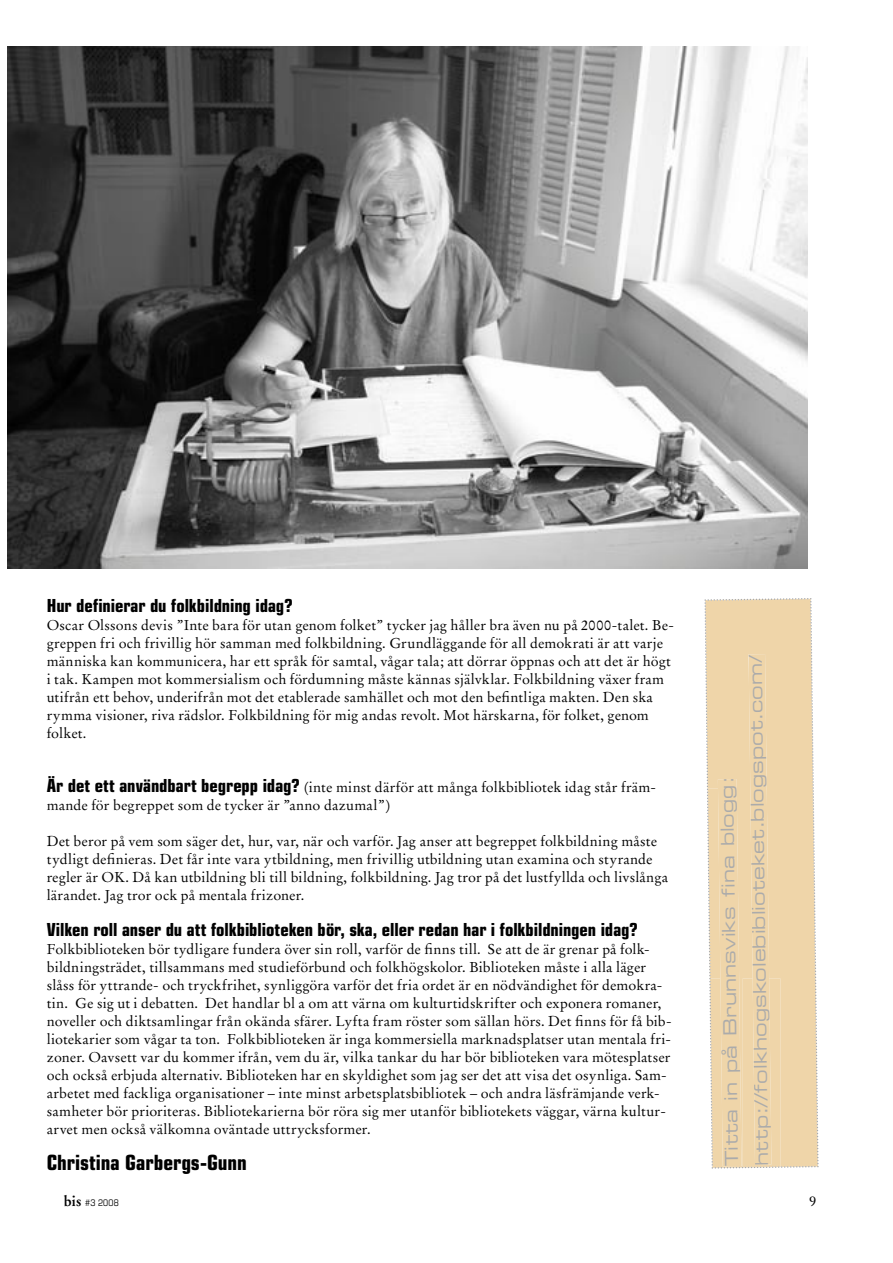
<style>
.page{position:relative;width:893px;height:1263px;background:#fff}
.page>*{position:absolute;margin:0;border:0;box-sizing:border-box;transform-origin:0 0}
.t1{font:700 condensed 21px "Eurostile";letter-spacing:-.005em;color:#000}
.t2{font:700 condensed 18px "Eurostile";letter-spacing:-.005em;color:#000}
.t3{font:18px/30.2px "Eurostile Extended Two";color:#ababab}
.t4{font:14.25px/18px "Stempel Garamond";letter-spacing:.01em;color:#000}
.t5{font:condensed 9px "Eurostile";color:#000}
.s1{font-family:"Eurostile";font-weight:700;font-stretch:condensed;font-size:18px}
.s2{font-family:"Stempel Garamond";font-weight:700;font-stretch:normal;font-size:14.25px}
</style>
<div class="page">
<img style="left:7px;top:47px;width:800px;height:521px">
<svg style="left:704px;top:598px;width:115px;height:570px;background:#efd8b0"></svg>
<p class="t2" style="left:47px;top:595px;width:247px">Hur definierar du folkbildning idag?</p>
<p class="t4" style="left:47px;top:616px;width:629px">Oscar Olssons devis ”Inte bara för utan genom folket” tycker jag håller bra även nu på 2000-talet. Be&shy;greppen fri och frivillig hör samman med folkbildning. Grundläggande för all demokrati är att varje människa kan kommunicera, har ett språk för samtal, vågar tala; att dörrar öppnas och att det är högt i tak. Kampen mot kommersialism och fördumning måste kännas självklar. Folkbildning växer fram utifrån ett behov, underifrån mot det etablerade samhället och mot den befintliga makten. Den ska rymma visioner, riva rädslor. Folkbildning för mig andas revolt. Mot härskarna, för folket, genom folket.</p>
<p class="t4" style="left:47px;top:778px;width:611px"><span class="s1">Är det ett användbart begrepp idag?</span> (inte minst därför att många folkbibliotek idag står främ&shy;mande för begreppet som de tycker är ”anno dazumal”)</p>
<p class="t4" style="left:47px;top:832px;width:623px">Det beror på vem som säger det, hur, var, när och varför. Jag anser att begreppet folkbildning måste tydligt definieras. Det får inte vara ytbildning, men frivillig utbildning utan examina och styrande regler är OK. Då kan utbildning bli till bildning, folkbildning. Jag tror på det lustfyllda och livslånga lärandet. Jag tror ock på mentala frizoner.</p>
<p class="t2" style="left:47px;top:919px;width:592px">Vilken roll anser du att folkbiblioteken bör, ska, eller redan har i folkbildningen idag?</p>
<p class="t4" style="left:47px;top:940px;width:626px">Folkbiblioteken bör tydligare fundera över sin roll, varför de finns till. Se att de är grenar på folk&shy;bildningsträdet, tillsammans med studieförbund och folkhögskolor. Biblioteken måste i alla läger slåss för yttrande- och tryckfrihet, synliggöra varför det fria ordet är en nödvändighet för demokra&shy;tin. Ge sig ut i debatten. Det handlar bl a om att värna om kulturtidskrifter och exponera romaner, noveller och diktsamlingar från okända sfärer. Lyfta fram röster som sällan hörs. Det finns för få bib&shy;liotekarier som vågar ta ton. Folkbiblioteken är inga kommersiella marknadsplatser utan mentala fri&shy;zoner. Oavsett var du kommer ifrån, vem du är, vilka tankar du har bör biblioteken vara mötesplatser och också erbjuda alternativ. Biblioteken har en skyldighet som jag ser det att visa det osynliga. Sam&shy;arbetet med fackliga organisationer – inte minst arbetsplatsbibliotek – och andra läsfrämjande verk&shy;samheter bör prioriteras. Bibliotekarierna bör röra sig mer utanför bibliotekets väggar, värna kultur&shy;arvet men också välkomna oväntade uttrycksformer.</p>
<h1 class="t1" style="left:47px;top:1150px;width:202px">Christina Garbergs-Gunn</h1>
<p class="t3" style="left:717px;top:1167px;width:512px;rotate:-91deg">T ti ta in på Brunnsv ki s fi na b ol gg:<br>http://fo kl hogsko el b bi l oi teket.b ol gspot.com/</p>
<p class="t5" style="left:64px;top:1197px;width:57px"><span class="s2">bis</span> #3 2008</p>
<p class="t4" style="left:809px;top:1192px;width:9px">9</p>
</div>
